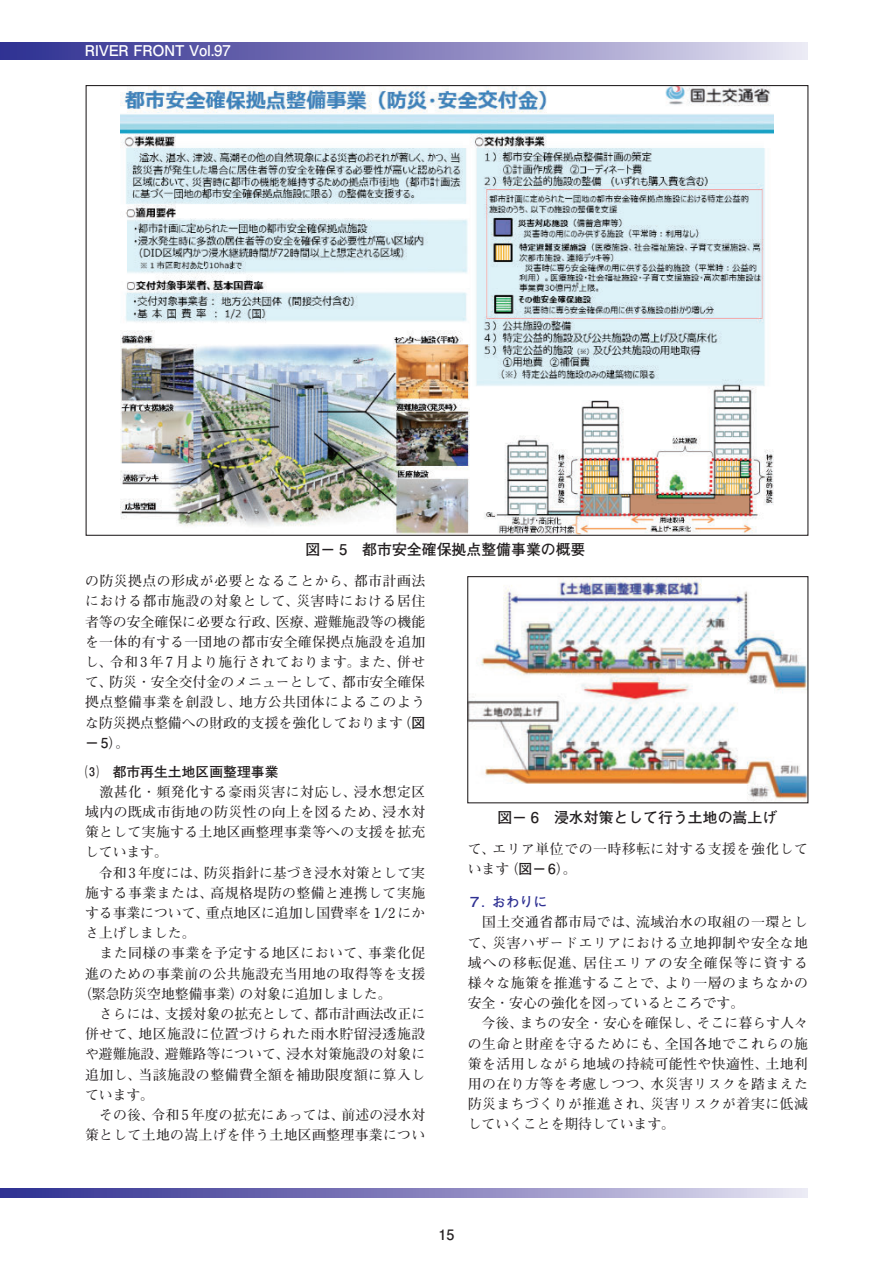
<style>
.page{position:relative;width:893px;height:1263px;background:#fff}
.page>*{position:absolute;margin:0;border:0;box-sizing:border-box;transform-origin:0 0}
.t1{font:700 14.85px "Futo Go B101 Pr 6";color:#231f20}
.t2{font:700 14.85px "Futo Go B101 Pr 6";letter-spacing:-.02em;color:#fff}
.t3{font:700 14.4px "Futo Go B101 Pr 6";color:#231f20}
.t4{font:700 13.8px/20.2px "Futo Min A101 Pr 6";letter-spacing:.04em;color:#231f20}
.t5{font:700 13.8px "Futo Min A101 Pr 6";color:#231f20}
.t6{font:700 13.8px "Futo Min A101 Pr 6";letter-spacing:.005em;color:#231f20}
.t7{font:700 13.8px "Futo Min A101 Pr 6";letter-spacing:.015em;color:#231f20}
.t8{font:700 13.8px/28.7px "Futo Go B101 Pr 6";color:#231f20}
.t9{font:700 13.8px "Futo Go B101 Pr 6";color:#2e3092}
.s1{font-family:"Futo Go B101 Pr 6"}
.s2{font-family:"Futo Min A101 Pr 6"}
</style>
<div class="page">
<img style="left:120px;top:87px;width:654px;height:447px">
<img style="left:469px;top:578px;width:337px;height:223px">
<div style="left:467px;top:576px;width:341px;height:227px;border:1px solid #231f20"></div>
<div style="left:0;top:43px;width:808px;height:17px;background:linear-gradient(to right,#2a298d,#e2ddef)"></div>
<svg style="left:0;top:1188px;width:808px;height:9px"></svg>
<p class="t2" style="left:85px;top:38px;width:147px">RIVER FRONT Vol.97</p>
<p class="t1" style="left:306px;top:538px;width:281px">図－ 5　都市安全確保拠点整備事業の概要</p>
<p class="t4" style="left:85px;top:570px;width:342px;text-align:justify">の防災拠点の形成が必要となることから、都市計画法における都市施設の対象として、災害時における居住者等の安全確保に必要な行政、医療、避難施設等の機能を一体的有する一団地の都市安全確保拠点施設を追加し、令和3年7月より施行されております。また、併せて、防災・安全交付金のメニューとして、都市安全確保拠点整備事業を創設し、地方公共団体によるこのような防災拠点整備への財政的支援を強化しております（<span class="s1">図</span></p>
<p class="t8" style="left:85px;top:728px;width:195px">－5<span class="s2">）。<br></span>⑶　都市再生土地区画整理事業</p>
<p class="t4" style="left:85px;top:781px;width:342px">　激甚化・頻発化する豪雨災害に対応し、浸水想定区</p>
<p class="t4" style="left:85px;top:801px;width:342px">域内の既成市街地の防災性の向上を図るため、浸水対</p>
<p class="t4" style="left:85px;top:821px;width:342px">策として実施する土地区画整理事業等への支援を拡充</p>
<p class="t4" style="left:85px;top:841px;width:84px">しています。</p>
<p class="t5" style="left:85px;top:862px;width:342px">　令和3年度には、防災指針に基づき浸水対策として実</p>
<p class="t4" style="left:85px;top:882px;width:342px">施する事業または、高規格堤防の整備と連携して実施</p>
<p class="t5" style="left:85px;top:902px;width:342px">する事業について、重点地区に追加し国費率を1/2にか</p>
<p class="t5" style="left:85px;top:922px;width:112px">さ上げしました。</p>
<p class="t4" style="left:85px;top:942px;width:342px">　また同様の事業を予定する地区において、事業化促</p>
<p class="t4" style="left:85px;top:963px;width:342px">進のための事業前の公共施設充当用地の取得等を支援</p>
<p class="t5" style="left:78px;top:983px;width:315px">（緊急防災空地整備事業）の対象に追加しました。</p>
<p class="t6" style="left:85px;top:1003px;width:342px">　さらには、支援対象の拡充として、都市計画法改正に</p>
<p class="t4" style="left:85px;top:1023px;width:342px">併せて、地区施設に位置づけられた雨水貯留浸透施設</p>
<p class="t6" style="left:85px;top:1043px;width:342px">や避難施設、避難路等について、浸水対策施設の対象に</p>
<p class="t4" style="left:85px;top:1064px;width:342px">追加し、当該施設の整備費全額を補助限度額に算入し</p>
<p class="t4" style="left:85px;top:1084px;width:71px">ています。</p>
<p class="t7" style="left:85px;top:1104px;width:342px">　その後、令和5年度の拡充にあっては、前述の浸水対</p>
<p class="t4" style="left:85px;top:1124px;width:342px">策として土地の嵩上げを伴う土地区画整理事業につい</p>
<p class="t1" style="left:497px;top:805px;width:281px">図－ 6　浸水対策として行う土地の嵩上げ</p>
<p class="t4" style="left:468px;top:838px;width:342px">て、エリア単位での一時移転に対する支援を強化しています（<span class="s1">図－6</span>）。</p>
<p class="t9" style="left:468px;top:891px;width:81px">７．おわりに</p>
<p class="t4" style="left:468px;top:911px;width:342px">　国土交通省都市局では、流域治水の取組の一環として、災害ハザードエリアにおける立地抑制や安全な地域への移転促進、居住エリアの安全確保等に資する様々な施策を推進することで、より一層のまちなかの安全・安心の強化を図っているところです。<br>　今後、まちの安全・安心を確保し、そこに暮らす人々の生命と財産を守るためにも、全国各地でこれらの施策を活用しながら地域の持続可能性や快適性、土地利用の在り方等を考慮しつつ、水災害リスクを踏まえた防災まちづくりが推進され、災害リスクが着実に低減していくことを期待しています。</p>
<p class="t3" style="left:438px;top:1223px;width:17px">15</p>
</div>
